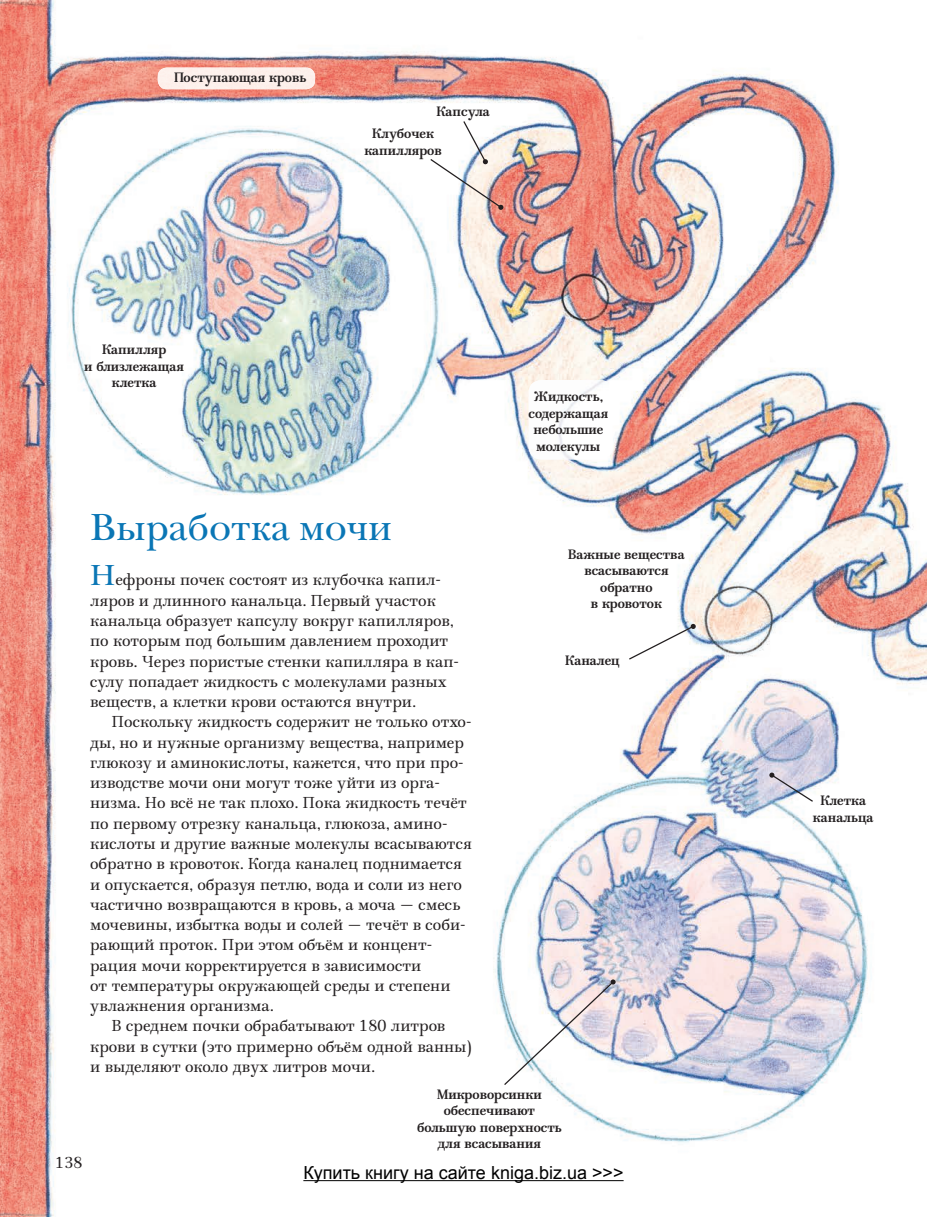
<style>
.page{position:relative;width:927px;height:1217px;background:#fff}
.page>*{position:absolute;margin:0;border:0;box-sizing:border-box;transform-origin:0 0}
.t1{font:39px "New Baskerville ITC";color:#0a76b5}
.t2{font:18px "Arial";color:#000}
.t3{font:15.75px/20.2px "ALS Mirta";color:#231f20}
.t4{font:700 13.5px/16.5px "ALS Mirta";color:#231f20;text-align:center}
.s1{font-family:"New Baskerville ITC";font-size:30px;color:#0a76b5}
</style>
<div class="page">
<img style="left:0;top:0;width:927px;height:1216px">
<img style="left:529px;top:380px;width:84px;height:79px;border-radius:13px">
<div style="left:158px;top:68px;width:157px;height:21px;background:#fdf0ec;border-radius:9px"></div>
<img style="left:429px;top:120px;width:74px;height:90px">
<svg style="left:628px;top:623px;width:68px;height:37px"></svg>
<svg style="left:769px;top:772px;width:45px;height:30px"></svg>
<svg style="left:503px;top:979px;width:113px;height:107px"></svg>
<hr style="left:303px;top:1179px;width:321px;height:1px;background:#000">
<p class="t4" style="left:174px;top:71px;width:134px">Поступающая кровь</p>
<p class="t4" style="left:436px;top:105px;width:55px">Капсула</p>
<p class="t4" style="left:364px;top:127px;width:79px">Клубочек капилляров</p>
<p class="t4" style="left:84px;top:343px;width:101px">Капилляр<br>и близлежащая клетка</p>
<h1 class="t1" style="left:90px;top:512px;width:303px">Выработка мочи</h1>
<p class="t3" style="left:90px;top:571px;width:370px"><span class="s1">Н</span>ефроны почек состоят из клубочка капил&shy;ляров и длинного канальца. Первый участок канальца образует капсулу вокруг капилляров, по которым под большим давлением проходит кровь. Через пористые стенки капилляра в кап&shy;сулу попадает жидкость с молекулами разных веществ, а клетки крови остаются внутри.</p>
<p class="t3" style="left:111px;top:713px;width:362px">Поскольку жидкость содержит не только отхо-</p>
<p class="t3" style="left:90px;top:733px;width:375px">ды, но и нужные организму вещества, например</p>
<p class="t3" style="left:90px;top:754px;width:375px">глюкозу и аминокислоты, кажется, что при про-</p>
<p class="t3" style="left:90px;top:774px;width:351px">изводстве мочи они могут тоже уйти из орга-</p>
<p class="t3" style="left:90px;top:794px;width:378px">низма. Но всё не так плохо. Пока жидкость течёт</p>
<p class="t3" style="left:90px;top:814px;width:359px">по первому отрезку канальца, глюкоза, амино-</p>
<p class="t3" style="left:90px;top:835px;width:383px">кислоты и другие важные молекулы всасываются</p>
<p class="t3" style="left:90px;top:855px;width:373px">обратно в кровоток. Когда каналец поднимается</p>
<p class="t3" style="left:90px;top:875px;width:373px">и опускается, образуя петлю, вода и соли из него</p>
<p class="t3" style="left:90px;top:895px;width:372px">частично возвращаются в кровь, а моча — смесь</p>
<p class="t3" style="left:90px;top:916px;width:377px">мочевины, избытка воды и солей — течёт в соби-</p>
<p class="t3" style="left:90px;top:936px;width:343px">рающий проток. При этом объём и концент-</p>
<p class="t3" style="left:90px;top:956px;width:333px">рация мочи корректируется в зависимости</p>
<p class="t3" style="left:90px;top:976px;width:362px">от температуры окружающей среды и степени</p>
<p class="t3" style="left:90px;top:997px;width:185px">увлажнения организма.</p>
<p class="t3" style="left:111px;top:1017px;width:335px">В среднем почки обрабатывают 180 литров</p>
<p class="t3" style="left:90px;top:1037px;width:383px">крови в сутки (это примерно объём одной ванны)</p>
<p class="t3" style="left:90px;top:1057px;width:286px">и выделяют около двух литров мочи.</p>
<p class="t4" style="left:528px;top:390px;width:81px">Жидкость, содержащая небольшие молекулы</p>
<p class="t4" style="left:568px;top:547px;width:118px">Важные вещества всасываются обратно<br>в кровоток</p>
<p class="t4" style="left:565px;top:653px;width:56px">Каналец</p>
<p class="t3" style="left:55px;top:1153px;width:29px">138</p>
<p class="t4" style="left:417px;top:1087px;width:146px">Микроворсинки обеспечивают большую поверхность для всасывания</p>
<p class="t2" style="left:303px;top:1160px;width:322px">Купить книгу на сайте kniga.biz.ua &gt;&gt;&gt;</p>
<p class="t4" style="left:813px;top:794px;width:62px">Клетка канальца</p>
</div>
